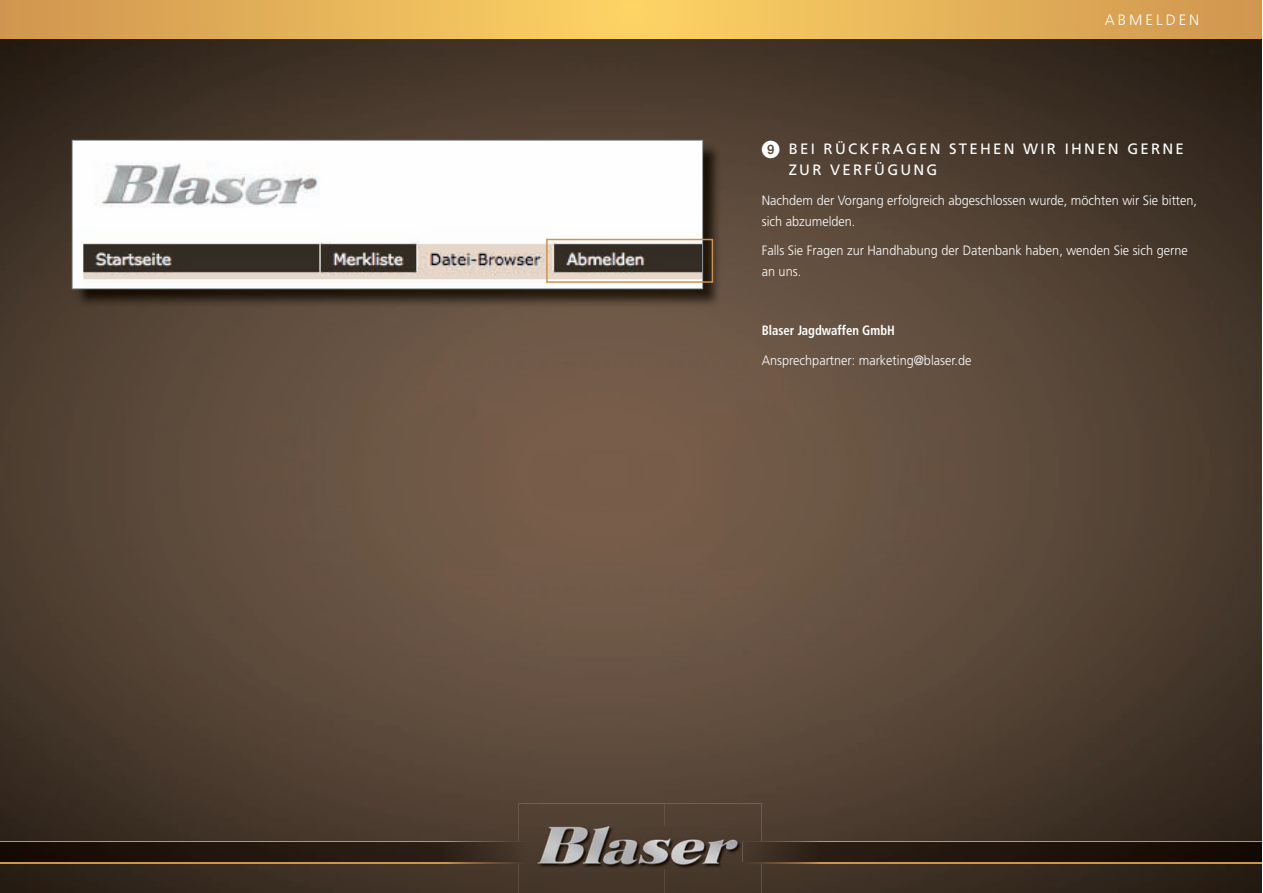
<style>
.page{position:relative;width:1263px;height:893px;background:#fff}
.page>*{position:absolute;margin:0;border:0;box-sizing:border-box;transform-origin:0 0}
.t1{font:15px/21px "Frutiger";letter-spacing:.15em;color:#fff}
.t2{font:300 15px "Frutiger";letter-spacing:.2em;color:#fff}
.t3{font:300 13.5px/21px "Frutiger";color:#fff;scale:.94 1}
.t4{font:700 condensed 13.5px "Frutiger";color:#fff;scale:.94 1}
</style>
<div class="page">
<img style="left:0;top:38px;width:1262px;height:855px">
<img style="left:762px;top:843px;width:500px;height:19px">
<img style="left:0;top:843px;width:519px;height:19px">
<img style="left:519px;top:804px;width:243px;height:89px">
<img style="left:537px;top:826px;width:205px;height:42px">
<img style="left:762px;top:841px;width:500px;height:2px">
<svg style="left:743px;top:841px;width:19px;height:2px"></svg>
<img style="left:762px;top:862px;width:500px;height:1px">
<svg style="left:743px;top:862px;width:19px;height:1px"></svg>
<img style="left:0;top:862px;width:519px;height:1px">
<img style="left:0;top:841px;width:519px;height:2px">
<svg style="left:519px;top:841px;width:9px;height:2px"></svg>
<svg style="left:0;top:0;width:1262px;height:38px;background:#e6b359"></svg>
<img style="left:74px;top:142px;width:647px;height:165px">
<img style="left:74px;top:142px;width:627px;height:145px">
<div style="left:72px;top:140px;width:631px;height:149px;border:1px solid #939598"></div>
<div style="left:546px;top:239px;width:167px;height:44px;border:2px solid #ce934f"></div>
<svg style="left:762px;top:141px;width:17px;height:17px"></svg>
<p class="t2" style="left:1105px;top:11px;width:96px">ABMELDEN</p>
<p class="t1" style="left:789px;top:138px;width:397px">BEI RÜCKFRAGEN STEHEN WIR IHNEN GERNE<br>ZUR VERFÜGUNG</p>
<p class="t3" style="left:762px;top:189px;width:465px">Nachdem der Vorgang erfolgreich abgeschlossen wurde, möchten wir Sie bitten, sich abzumelden.</p>
<p class="t3" style="left:762px;top:240px;width:455px">Falls Sie Fragen zur Handhabung der Datenbank haben, wenden Sie sich gerne an uns.</p>
<p class="t4" style="left:762px;top:322px;width:143px">Blaser Jagdwaffen GmbH</p>
<p class="t3" style="left:762px;top:349px;width:225px">Ansprechpartner: marketing@blaser.de</p>
</div>
